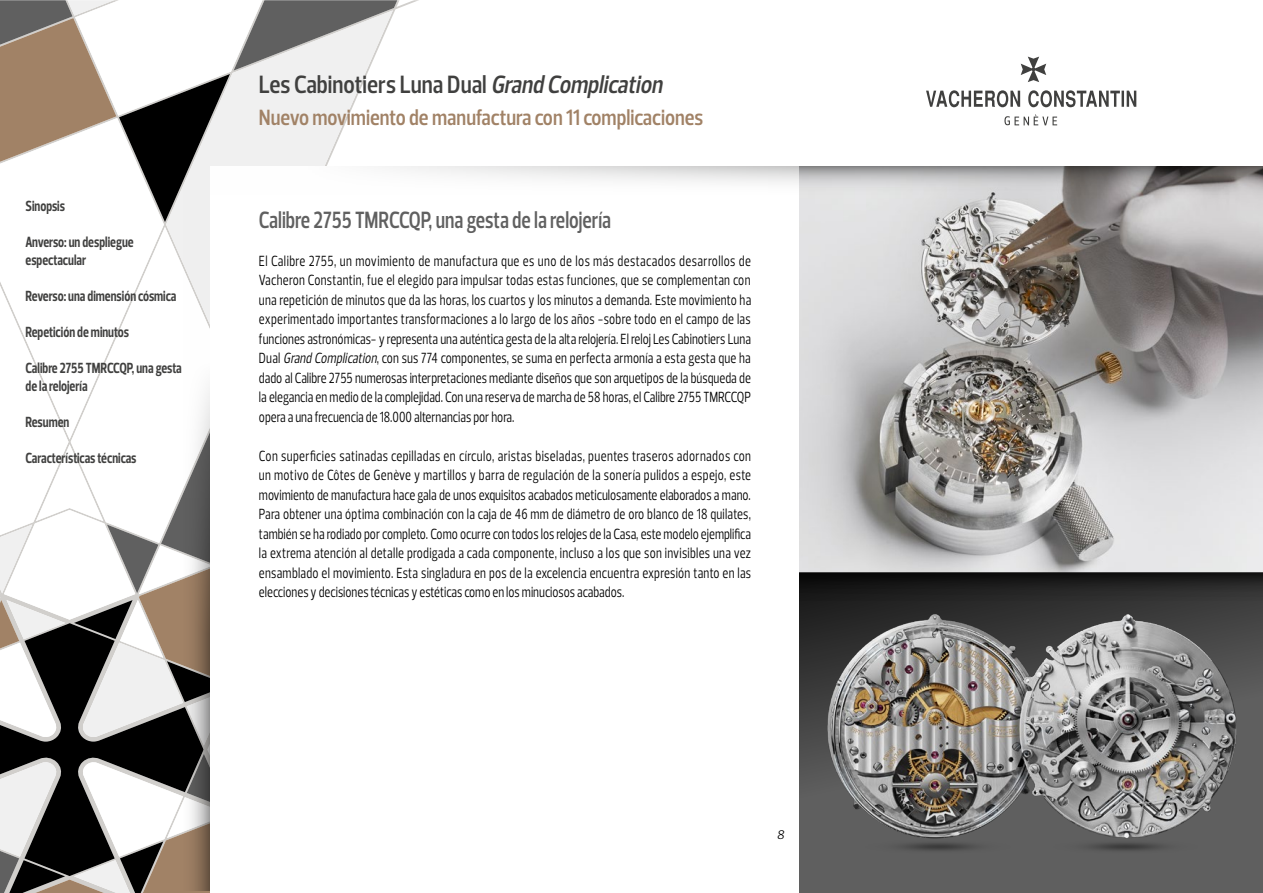
<style>
.page{position:relative;width:1263px;height:893px;background:#fff}
.page>*{position:absolute;margin:0;border:0;box-sizing:border-box;transform-origin:0 0}
.t1{font:600 25.5px "Prelo Condensed";color:#40403f}
.t2{font:600 24px "Prelo Condensed";color:#606060;scale:.9 1}
.t3{font:600 22.5px "Prelo Condensed";color:#a18266}
.t4{font:15px/19.5px "Prelo Condensed";color:#000;text-align:justify;scale:.9 1}
.t5{font:700 15px/18px "Prelo Condensed";color:#40403f;scale:.9 1}
.t6{font:italic 12.75px "Prelo";color:#000}
.s1{font-style:italic}
</style>
<div class="page">
<svg style="left:0;top:745px;width:163px;height:9px"></svg>
<svg style="left:0;top:754px;width:210px;height:139px"></svg>
<svg style="left:0;top:286px;width:163px;height:459px"></svg>
<svg style="left:0;top:0;width:397px;height:221px"></svg>
<svg style="left:926px;top:57px;width:210px;height:68px"></svg>
<svg style="left:163px;top:190px;width:47px;height:701px"></svg>
<div style="left:210px;top:166px;width:1052px;height:727px;background:#fff"></div>
<svg style="left:385px;top:166px;width:414px;height:17px"></svg>
<img style="left:799px;top:214px;width:464px;height:359px">
<svg style="left:799px;top:166px;width:464px;height:48px;background:#b3b2b2"></svg>
<svg style="left:799px;top:573px;width:464px;height:48px;background:#202020"></svg>
<img style="left:799px;top:606px;width:463px;height:287px">
<p class="t5" style="left:26px;top:197px;width:45px">Sinopsis</p>
<p class="t5" style="left:26px;top:233px;width:122px">Anverso: un despliegue espectacular</p>
<p class="t5" style="left:26px;top:287px;width:169px">Reverso: una dimensión cósmica</p>
<p class="t5" style="left:26px;top:323px;width:116px">Repetición de minutos</p>
<p class="t5" style="left:26px;top:359px;width:175px">Calibre 2755 TMRCCQP, una gesta de la relojería</p>
<p class="t5" style="left:26px;top:413px;width:50px">Resumen</p>
<p class="t5" style="left:26px;top:449px;width:125px">Características técnicas</p>
<h1 class="t1" style="left:259px;top:69px;width:410px">Les Cabinotiers Luna Dual <span class="s1">Grand Complication</span></h1>
<h3 class="t3" style="left:259px;top:104px;width:446px">Nuevo movimiento de manufactura con 11 complicaciones</h3>
<p class="t2" style="left:259px;top:205px;width:393px">Calibre 2755 TMRCCQP, una gesta de la relojería</p>
<p class="t4" style="left:259px;top:251px;width:548px">El Calibre 2755, un movimiento de manufactura que es uno de los más destacados desarrollos de Vacheron Constantin, fue el elegido para impulsar todas estas funciones, que se complementan con una repetición de minutos que da las horas, los cuartos y los minutos a demanda. Este movimiento ha experimentado importantes transformaciones a lo largo de los años -sobre todo en el campo de las funciones astronómicas- y representa una auténtica gesta de la alta relojería. El reloj Les Cabinotiers Luna Dual <span class="s1">Grand Complication</span>, con sus 774 componentes, se suma en perfecta armonía a esta gesta que ha dado al Calibre 2755 numerosas interpretaciones mediante diseños que son arquetipos de la búsqueda de la elegancia en medio de la complejidad. Con una reserva de marcha de 58 horas, el Calibre 2755 TMRCCQP opera a una frecuencia de 18.000 alternancias por hora.</p>
<p class="t4" style="left:259px;top:446px;width:548px">Con superficies satinadas cepilladas en círculo, aristas biseladas, puentes traseros adornados con un motivo de Côtes de Genève y martillos y barra de regulación de la sonería pulidos a espejo, este movimiento de manufactura hace gala de unos exquisitos acabados meticulosamente elaborados a mano.<br>Para obtener una óptima combinación con la caja de 46 mm de diámetro de oro blanco de 18 quilates, también se ha rodiado por completo. Como ocurre con todos los relojes de la Casa, este modelo ejemplifica la extrema atención al detalle prodigada a cada componente, incluso a los que son invisibles una vez ensamblado el movimiento. Esta singladura en pos de la excelencia encuentra expresión tanto en las elecciones y decisiones técnicas y estéticas como en los minuciosos acabados.</p>
<p class="t6" style="left:777px;top:826px;width:9px">8</p>
</div>
